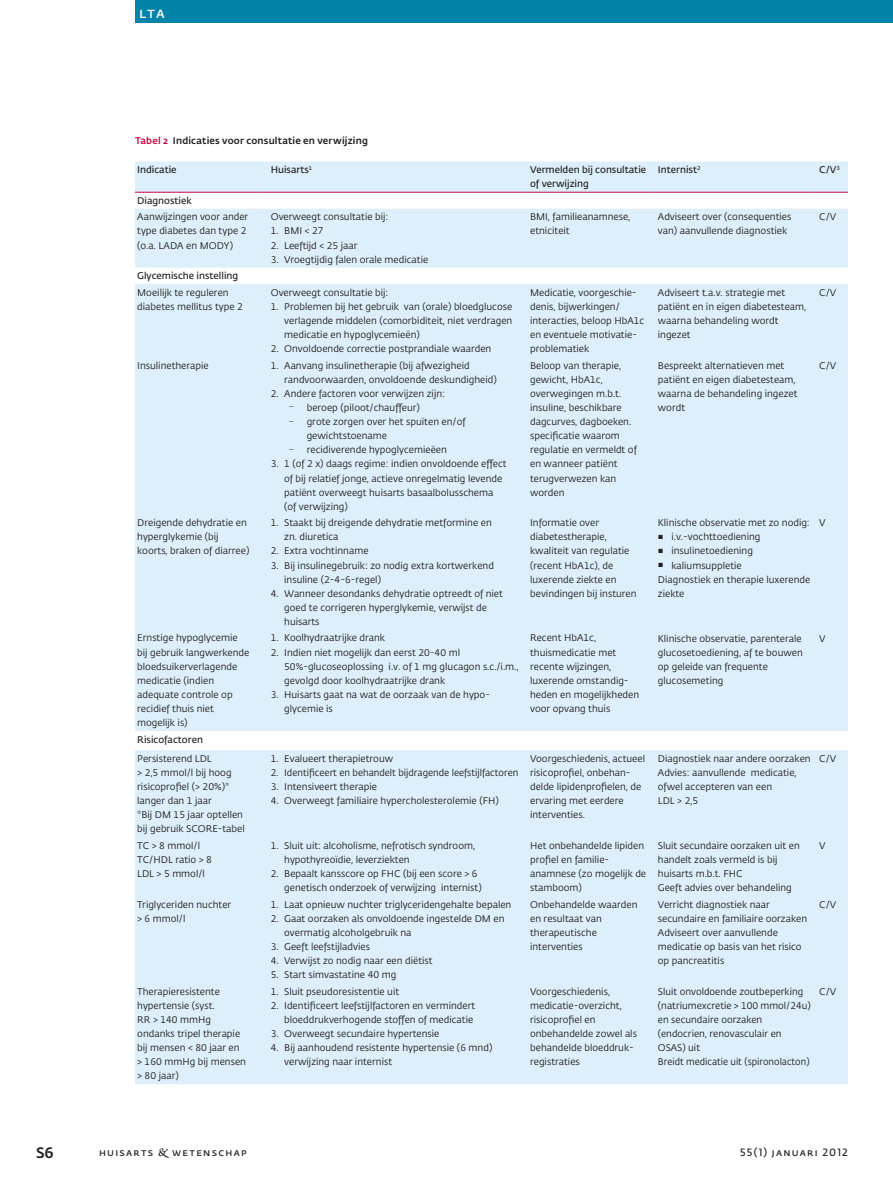
<style>
.page{position:relative;width:893px;height:1191px;background:#fff}
.page>*{position:absolute;margin:0;border:0;box-sizing:border-box;transform-origin:0 0}
.t1{font:600 15px "Fedra Sans Pro";color:#fff}
.t2{font:500 15px "Fedra Sans Pro";color:#231f20}
.t3{font:600 10.5px "Fedra Sans Pro";letter-spacing:.12em;color:#231f20}
.t4{font:9.6px/14.1px "Fedra Sans Pro";color:#231f20}
.t5{font:600 9.6px/14.1px "Fedra Sans Pro";color:#231f20}
.t6{font:500 9.6px "Fedra Sans Pro";letter-spacing:.02em;color:#231f20}
.s1{color:#c70b45}
.s2{font-family:"Fedra Serif B Pro Demi";font-weight:400}
</style>
<div class="page">
<div style="left:135px;top:0;width:758px;height:23px;background:#0083a9"></div>
<div style="left:135px;top:162px;width:713px;height:30px;background:#dceffa"></div>
<div style="left:135px;top:209px;width:713px;height:58px;background:#dceffa"></div>
<div style="left:135px;top:284px;width:713px;height:800px;background:#dceffa"></div>
<hr style="left:135px;top:192px;width:127px;height:1px;background:#c70b45">
<hr style="left:262px;top:192px;width:260px;height:1px;background:#c70b45">
<hr style="left:522px;top:192px;width:127px;height:1px;background:#c70b45">
<hr style="left:649px;top:192px;width:162px;height:1px;background:#c70b45">
<hr style="left:811px;top:192px;width:37px;height:1px;background:#c70b45">
<h1 class="t1" style="left:139px;top:2px;width:27px">lta</h1>
<h1 class="t2" style="left:36px;top:1140px;width:19px">S6</h1>
<p class="t6" style="left:135px;top:133px;width:234px"><span class="s1">Tabel 2</span> Indicaties voor consultatie en verwijzing</p>
<p class="t5" style="left:137px;top:162px;width:41px">Indicatie</p>
<p class="t5" style="left:271px;top:162px;width:43px">Huisarts<sup>1</sup></p>
<p class="t5" style="left:530px;top:162px;width:118px">Vermelden bij consultatie of verwijzing</p>
<p class="t5" style="left:658px;top:162px;width:44px">Internist<sup>2</sup></p>
<p class="t5" style="left:819px;top:162px;width:22px">C/V<sup>3</sup></p>
<p class="t5" style="left:137px;top:193px;width:56px">Diagnostiek</p>
<p class="t4" style="left:137px;top:210px;width:113px">Aanwijzingen voor ander type diabetes dan type 2 (o.a. LADA en MODY)</p>
<p class="t4" style="left:271px;top:210px;width:119px">Overweegt consultatie bij:</p>
<p class="t4" style="left:530px;top:210px;width:102px">BMI, familieanamnese, etniciteit</p>
<p class="t4" style="left:658px;top:210px;width:135px">Adviseert over (consequenties van) aanvullende diagnostiek</p>
<p class="t4" style="left:819px;top:210px;width:19px">C/V</p>
<p class="t4" style="left:271px;top:224px;width:54px">1. BMI &lt; 27</p>
<p class="t4" style="left:271px;top:238px;width:88px">2. Leeftijd &lt; 25 jaar</p>
<p class="t4" style="left:271px;top:252px;width:159px">3. Vroegtijdig falen orale medicatie</p>
<p class="t5" style="left:137px;top:268px;width:102px">Glycemische instelling</p>
<p class="t4" style="left:137px;top:285px;width:107px">Moeilijk te reguleren diabetes mellitus type 2</p>
<p class="t4" style="left:271px;top:285px;width:119px">Overweegt consultatie bij:</p>
<p class="t4" style="left:284px;top:299px;width:230px;text-align:justify;text-indent:-13px">1. Problemen bij het gebruik van (orale) bloedglucose verlagende middelen (comorbiditeit, niet verdragen medicatie en hypoglycemieën)</p>
<p class="t4" style="left:271px;top:341px;width:222px">2. Onvoldoende correctie postprandiale waarden</p>
<p class="t4" style="left:137px;top:358px;width:73px">Insulinetherapie</p>
<p class="t4" style="left:284px;top:358px;width:214px;text-indent:-13px">1. Aanvang insulinetherapie (bij afwezigheid randvoorwaarden, onvoldoende deskundigheid)</p>
<p class="t4" style="left:271px;top:386px;width:176px">2. Andere factoren voor verwijzen zijn:</p>
<p class="t4" style="left:289px;top:400px;width:133px"><sup>–</sup> beroep (piloot/chauffeur)</p>
<p class="t4" style="left:307px;top:414px;width:160px;text-indent:-18px"><sup>–</sup> grote zorgen over het spuiten en/of gewichtstoename</p>
<p class="t4" style="left:289px;top:442px;width:160px"><sup>–</sup> recidiverende hypoglycemieëen</p>
<p class="t4" style="left:284px;top:457px;width:224px;text-indent:-13px">3. 1 (of 2 x) daags regime: indien onvoldoende effect of bij relatief jonge, actieve onregelmatig levende patiënt overweegt huisarts basaalbolusschema (of verwijzing)</p>
<p class="t4" style="left:137px;top:515px;width:114px">Dreigende dehydratie en hyperglykemie (bij koorts, braken of diarree)</p>
<p class="t4" style="left:284px;top:515px;width:209px;text-indent:-13px">1. Staakt bij dreigende dehydratie metformine en zn. diuretica</p>
<p class="t4" style="left:271px;top:544px;width:99px">2. Extra vochtinname</p>
<p class="t4" style="left:284px;top:558px;width:211px;text-indent:-13px">3. Bij insulinegebruik: zo nodig extra kortwerkend insuline (2-4-6-regel)</p>
<p class="t4" style="left:284px;top:586px;width:220px;text-indent:-13px">4. Wanneer desondanks dehydratie optreedt of niet goed te corrigeren hyperglykemie, verwijst de huisarts</p>
<p class="t4" style="left:137px;top:631px;width:114px">Ernstige hypoglycemie bij gebruik langwerkende bloedsuikerverlagende medicatie (indien adequate controle op recidief thuis niet mogelijk is)</p>
<p class="t4" style="left:271px;top:631px;width:116px">1. Koolhydraatrijke drank</p>
<p class="t4" style="left:284px;top:645px;width:236px;text-indent:-13px">2. Indien niet mogelijk dan eerst 20-40 ml<br>50%-glucoseoplossing i.v. of 1 mg glucagon s.c./i.m., gevolgd door koolhydraatrijke drank</p>
<p class="t4" style="left:284px;top:687px;width:205px;text-indent:-13px">3. Huisarts gaat na wat de oorzaak van de hypo&shy;glycemie is</p>
<p class="t5" style="left:137px;top:732px;width:67px">Risicofactoren</p>
<p class="t4" style="left:137px;top:751px;width:109px">Persisterend LDL<br>&gt; 2,5 mmol/l bij hoog risicoprofiel (&gt; 20%)* langer dan 1 jaar<br>*Bij DM 15 jaar optellen bij gebruik SCORE-tabel</p>
<p class="t4" style="left:271px;top:751px;width:124px">1. Evalueert therapietrouw</p>
<p class="t4" style="left:271px;top:765px;width:249px">2. Identificeert en behandelt bijdragende leefstijlfactoren</p>
<p class="t4" style="left:271px;top:779px;width:108px">3. Intensiveert therapie</p>
<p class="t4" style="left:271px;top:793px;width:230px">4. Overweegt familiaire hypercholesterolemie (FH)</p>
<p class="t4" style="left:137px;top:838px;width:76px">TC &gt; 8 mmol/l<br>TC/HDL ratio &gt; 8<br>LDL &gt; 5 mmol/l</p>
<p class="t4" style="left:284px;top:838px;width:192px;text-indent:-13px">1. Sluit uit: alcoholisme, nefrotisch syndroom, hypothyreoïdie, leverziekten</p>
<p class="t4" style="left:284px;top:866px;width:199px;text-indent:-13px">2. Bepaalt kansscore op FHC (bij een score &gt; 6 genetisch onderzoek of verwijzing internist)</p>
<p class="t4" style="left:137px;top:897px;width:96px">Triglyceriden nuchter &gt; 6 mmol/l</p>
<p class="t4" style="left:271px;top:897px;width:242px">1. Laat opnieuw nuchter triglyceridengehalte bepalen</p>
<p class="t4" style="left:284px;top:911px;width:222px;text-indent:-13px">2. Gaat oorzaken als onvoldoende ingestelde DM en overmatig alcoholgebruik na</p>
<p class="t4" style="left:271px;top:939px;width:101px">3. Geeft leefstijladvies</p>
<p class="t4" style="left:271px;top:953px;width:163px">4. Verwijst zo nodig naar een diëtist</p>
<p class="t4" style="left:271px;top:967px;width:127px">5. Start simvastatine 40 mg</p>
<p class="t4" style="left:137px;top:984px;width:110px">Therapieresistente hypertensie (syst.<br>RR &gt; 140 mmHg ondanks tripel therapie bij mensen &lt; 80 jaar en &gt; 160 mmHg bij mensen &gt; 80 jaar)</p>
<p class="t4" style="left:271px;top:984px;width:130px">1. Sluit pseudoresistentie uit</p>
<p class="t4" style="left:271px;top:998px;width:206px;text-align:right">2. Identificeert leefstijlfactoren en vermindert bloeddrukverhogende stoffen of medicatie</p>
<p class="t4" style="left:271px;top:1026px;width:170px">3. Overweegt secundaire hypertensie</p>
<p class="t4" style="left:284px;top:1040px;width:210px;text-indent:-13px">4. Bij aanhoudend resistente hypertensie (6 mnd) verwijzing naar internist</p>
<p class="t4" style="left:530px;top:285px;width:116px">Medicatie, voorgeschie&shy;denis, bijwerkingen/ interacties, beloop HbA1c en eventuele motivatie&shy;problematiek</p>
<p class="t4" style="left:658px;top:285px;width:150px">Adviseert t.a.v. strategie met patiënt en in eigen diabetesteam, waarna behandeling wordt ingezet</p>
<p class="t4" style="left:819px;top:285px;width:19px">C/V</p>
<p class="t4" style="left:530px;top:358px;width:108px">Beloop van therapie, gewicht, HbA1c, overwegingen m.b.t. insuline, beschikbare dagcurves, dagboeken. specificatie waarom regulatie en vermeldt of en wanneer patiënt terugverwezen kan worden</p>
<p class="t4" style="left:658px;top:358px;width:141px">Bespreekt alternatieven met patiënt en eigen diabetesteam, waarna de behandeling ingezet wordt</p>
<p class="t4" style="left:819px;top:358px;width:19px">C/V</p>
<p class="t4" style="left:530px;top:515px;width:108px">Informatie over diabetestherapie, kwaliteit van regulatie (recent HbA1c), de luxerende ziekte en bevindingen bij insturen</p>
<p class="t4" style="left:658px;top:515px;width:153px">Klinische observatie met zo nodig:</p>
<p class="t4" style="left:658px;top:529px;width:104px"><sup>▪</sup> i.v.-vochttoediening</p>
<p class="t4" style="left:658px;top:544px;width:97px"><sup>▪</sup> insulinetoediening</p>
<p class="t4" style="left:658px;top:558px;width:154px"><sup>▪</sup> kaliumsuppletie<br>Diagnostiek en therapie luxerende ziekte</p>
<p class="t4" style="left:819px;top:515px;width:8px">V</p>
<p class="t4" style="left:530px;top:631px;width:111px">Recent HbA1c, thuismedicatie met recente wijzingen, luxerende omstandig&shy;heden en mogelijkheden voor opvang thuis</p>
<p class="t4" style="left:658px;top:631px;width:146px">Klinische observatie, parenterale glucosetoediening, af te bouwen op geleide van frequente glucosemeting</p>
<p class="t4" style="left:819px;top:631px;width:8px">V</p>
<p class="t4" style="left:530px;top:751px;width:116px">Voorgeschiedenis, actueel risicoprofiel, onbehan&shy;delde lipidenprofielen, de ervaring met eerdere interventies.</p>
<p class="t4" style="left:658px;top:751px;width:154px">Diagnostiek naar andere oorzaken<br>Advies: aanvullende medicatie, ofwel accepteren van een<br>LDL &gt; 2,5</p>
<p class="t4" style="left:819px;top:751px;width:19px">C/V</p>
<p class="t4" style="left:530px;top:838px;width:118px">Het onbehandelde lipiden profiel en familie&shy;anamnese (zo mogelijk de stamboom)</p>
<p class="t4" style="left:658px;top:838px;width:144px">Sluit secundaire oorzaken uit en handelt zoals vermeld is bij huisarts m.b.t. FHC<br>Geeft advies over behandeling</p>
<p class="t4" style="left:819px;top:838px;width:8px">V</p>
<p class="t4" style="left:530px;top:897px;width:109px">Onbehandelde waarden en resultaat van therapeutische interventies</p>
<p class="t4" style="left:658px;top:897px;width:151px">Verricht diagnostiek naar secundaire en familiaire oorzaken<br>Adviseert over aanvullende medicatie op basis van het risico op pancreatitis</p>
<p class="t4" style="left:819px;top:897px;width:19px">C/V</p>
<p class="t4" style="left:530px;top:984px;width:108px">Voorgeschiedenis, medicatie-overzicht, risicoprofiel en onbehandelde zowel als behandelde bloeddruk&shy;registraties</p>
<p class="t4" style="left:658px;top:984px;width:154px">Sluit onvoldoende zoutbeperking (natriumexcretie &gt; 100 mmol/24u) en secundaire oorzaken (endocrien, renovasculair en<br>OSAS) uit<br>Breidt medicatie uit (spironolacton)</p>
<p class="t4" style="left:819px;top:984px;width:19px">C/V</p>
<p class="t3" style="left:99px;top:1144px;width:149px">huisarts <span class="s2">&amp;</span> wetenschap</p>
<p class="t3" style="left:740px;top:1144px;width:109px">55(1) januari 2012</p>
</div>
